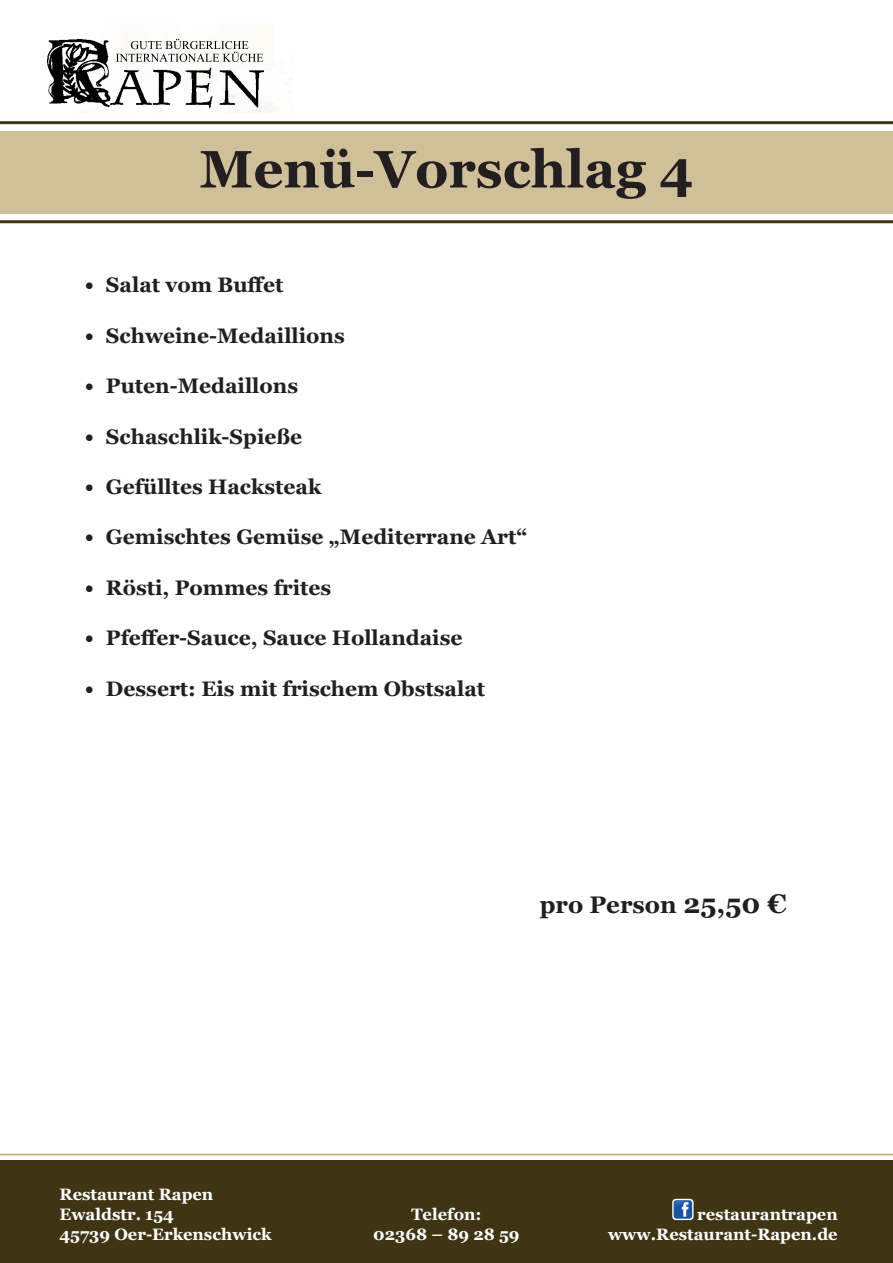
<style>
.page{position:relative;width:893px;height:1263px;background:#fff}
.page>*{position:absolute;margin:0;border:0;box-sizing:border-box;transform-origin:0 0}
.t1{font:700 52.5px "Georgia";color:#231f20}
.t2{font:700 24px "Georgia";color:#231f20}
.t3{font:700 21px "Georgia";color:#231f20}
.t4{font:700 16.5px/19.8px "Georgia";color:#fff;text-align:right}
.s1{font-size:27px}
</style>
<div class="page">
<div style="left:0;top:1161px;width:893px;height:102px;background:#3f3414"></div>
<svg style="left:0;top:121px;width:893px;height:102px;background:#cdc09e"></svg>
<svg style="left:47px;top:24px;width:229px;height:89px"></svg>
<hr style="left:0;top:1154px;width:893px;height:1px;background:#bda56d">
<svg style="left:672px;top:1199px;width:21px;height:21px"></svg>
<div style="left:674px;top:1200px;width:18px;height:19px;background:#1b53a4;border-radius:3px"></div>
<svg style="left:674px;top:1201px;width:15px;height:16px"></svg>
<h1 class="t1" style="left:200px;top:136px;width:495px">Menü-Vorschlag 4</h1>
<p class="t3" style="left:85px;top:271px;width:200px">• Salat vom Buffet</p>
<p class="t3" style="left:85px;top:322px;width:262px">• Schweine-Medaillions</p>
<p class="t3" style="left:85px;top:372px;width:215px">• Puten-Medaillons</p>
<p class="t3" style="left:85px;top:423px;width:219px">• Schaschlik-Spieße</p>
<p class="t3" style="left:85px;top:473px;width:238px">• Gefülltes Hacksteak</p>
<p class="t3" style="left:85px;top:523px;width:444px">• Gemischtes Gemüse „Mediterrane Art“</p>
<p class="t3" style="left:85px;top:574px;width:248px">• Rösti, Pommes frites</p>
<p class="t3" style="left:85px;top:624px;width:379px">• Pfeffer-Sauce, Sauce Hollandaise</p>
<p class="t3" style="left:85px;top:675px;width:402px">• Dessert: Eis mit frischem Obstsalat</p>
<p class="t2" style="left:540px;top:890px;width:248px">pro Person <span class="s1">25,50 €</span></p>
<p class="t4" style="left:60px;top:1184px;width:214px;text-align:left">Restaurant Rapen<br>Ewaldstr. 154<br>45739 Oer-Erkenschwick</p>
<p class="t4" style="left:373px;top:1204px;width:148px;text-align:center">Telefon:<br>02368 – 89 28 59</p>
<p class="t4" style="left:608px;top:1204px;width:231px">restaurantrapen www.Restaurant-Rapen.de</p>
</div>
